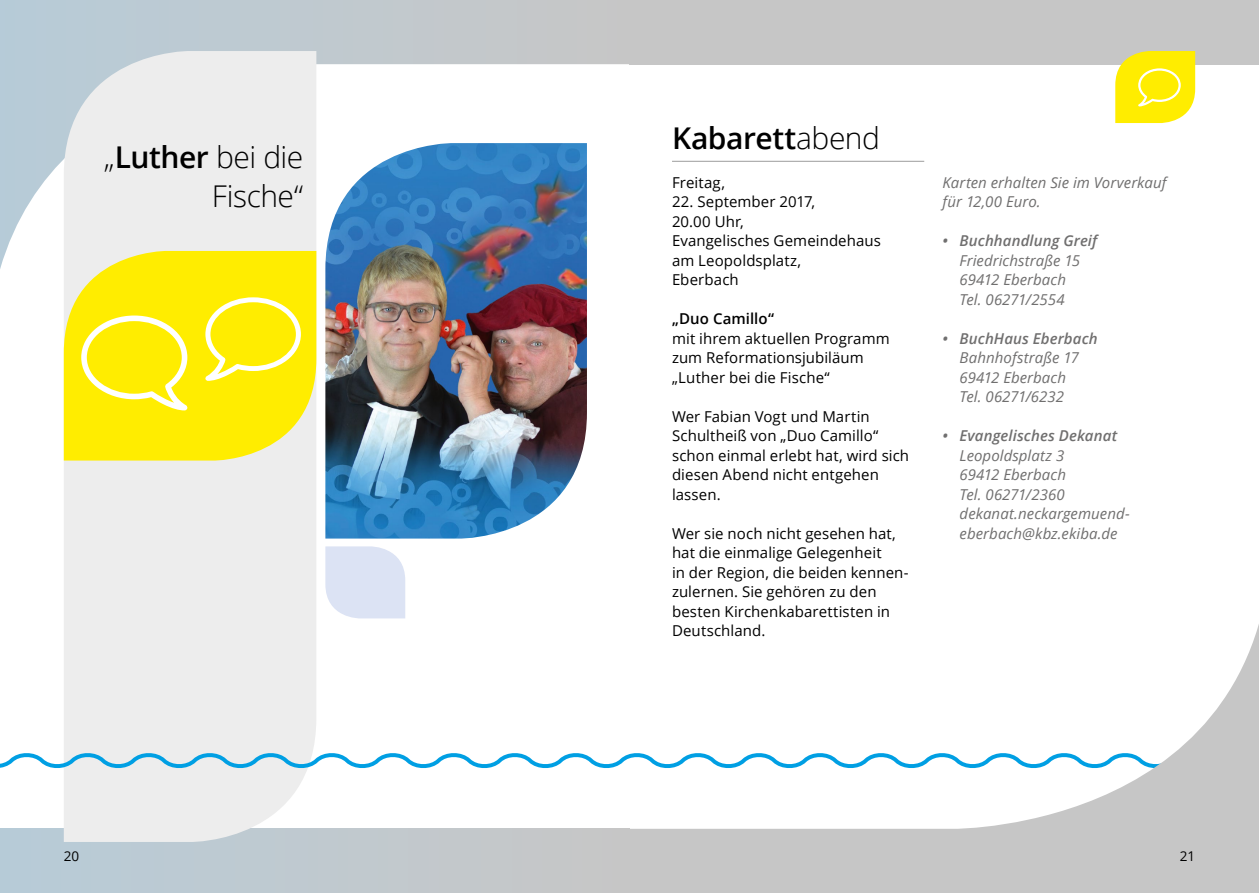
<style>
.page{position:relative;width:1259px;height:893px;background:#fff}
.page>*{position:absolute;margin:0;border:0;box-sizing:border-box;transform-origin:0 0}
.t1{font:300 30px/39px "Open Sans";letter-spacing:-.015em;color:#000;text-align:right}
.t2{font:600 30px "Open Sans";letter-spacing:-.015em;color:#000}
.t3{font:15px/19.5px "Open Sans";letter-spacing:.005em;color:#000}
.t4{font:italic 15px/19.5px "Open Sans";letter-spacing:.005em;color:#706f6f}
.t5{font:italic 600 15px "Open Sans";letter-spacing:.005em;color:#706f6f}
.t6{font:600 15px "Open Sans";letter-spacing:.005em;color:#000}
.t7{font:13.5px "Open Sans";color:#000}
.s1{font-weight:600}
.s2{font-weight:300}
</style>
<div class="page">
<img style="left:325px;top:269px;width:262px;height:270px">
<svg style="left:0;top:0;width:629px;height:269px"></svg>
<div style="left:0;top:829px;width:629px;height:64px;background:#c0c9ce"></div>
<div style="left:629px;top:0;width:630px;height:64px;background:#c6c6c6"></div>
<hr style="left:672px;top:161px;width:252px;height:1px;background:#9d9d9c">
<svg style="left:1115px;top:51px;width:80px;height:72px;background:#fced20"></svg>
<svg style="left:325px;top:546px;width:80px;height:72px;background:#dfe5f4"></svg>
<div style="left:64px;top:51px;width:252px;height:791px;background:#ededed"></div>
<svg style="left:64px;top:251px;width:252px;height:210px;background:#fced1d"></svg>
<svg style="left:205px;top:297px;width:96px;height:84px;background:#fff02d"></svg>
<svg style="left:81px;top:316px;width:107px;height:94px"></svg>
<svg style="left:0;top:748px;width:629px;height:25px"></svg>
<svg style="left:629px;top:624px;width:630px;height:269px"></svg>
<h1 class="t1" style="left:104px;top:137px;width:201px">„<span class="s1">Luther</span> bei die<br>Fische“</h1>
<p class="t7" style="left:64px;top:847px;width:17px">20</p>
<h1 class="t2" style="left:672px;top:117px;width:209px">Kabarett<span class="s2">abend</span></h1>
<p class="t3" style="left:672px;top:172px;width:54px">Freitag,</p>
<p class="t3" style="left:672px;top:191px;width:210px">22. September 2017,<br>20.00 Uhr,<br>Evangelisches Gemeindehaus am Leopoldsplatz,<br>Eberbach</p>
<p class="t6" style="left:672px;top:308px;width:103px">„Duo Camillo“</p>
<p class="t3" style="left:672px;top:328px;width:219px">mit ihrem aktuellen Programm zum Reformationsjubiläum „Luther bei die Fische“</p>
<p class="t3" style="left:672px;top:406px;width:239px">Wer Fabian Vogt und Martin<br>Schultheiß von „Duo Camillo“ schon einmal erlebt hat, wird sich diesen Abend nicht entgehen lassen.</p>
<p class="t3" style="left:672px;top:523px;width:238px">Wer sie noch nicht gesehen hat, hat die einmalige Gelegenheit<br>in der Region, die beiden kennen&shy;zulernen. Sie gehören zu den besten Kirchenkabarettisten in<br>Deutschland.</p>
<p class="t4" style="left:942px;top:172px;width:225px">Karten erhalten Sie im Vorverkauf für 12,00 Euro.</p>
<p class="t5" style="left:942px;top:230px;width:156px">• Buchhandlung Greif</p>
<p class="t4" style="left:959px;top:250px;width:122px">Friedrichstraße 15<br>69412 Eberbach<br>Tel. 06271/2554</p>
<p class="t5" style="left:942px;top:328px;width:156px">• BuchHaus Eberbach</p>
<p class="t4" style="left:959px;top:347px;width:121px">Bahnhofstraße 17<br>69412 Eberbach<br>Tel. 06271/6232</p>
<p class="t5" style="left:942px;top:425px;width:176px">• Evangelisches Dekanat</p>
<p class="t4" style="left:959px;top:445px;width:172px">Leopoldsplatz 3<br>69412 Eberbach<br>Tel. 06271/2360 dekanat.neckargemuend&shy;eberbach@kbz.ekiba.de</p>
<p class="t7" style="left:1180px;top:847px;width:17px">21</p>
</div>
